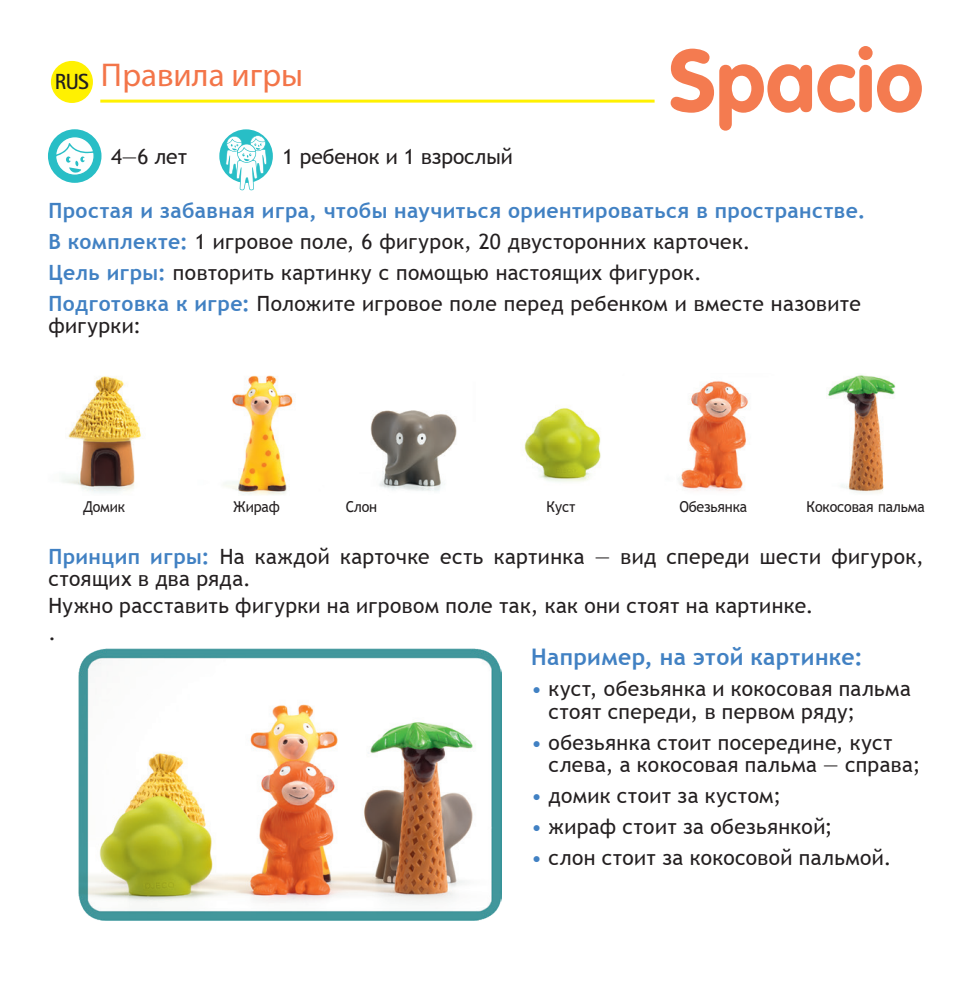
<style>
.page{position:relative;width:977px;height:984px;background:#fff}
.page>*{position:absolute;margin:0;border:0;box-sizing:border-box;transform-origin:0 0}
.t1{font:700 87px "VAG Rounded";color:#f47b50}
.t2{font:33px "Myriad Pro";color:#f37549}
.t3{font:700 22.8px "Trebuchet MS";letter-spacing:.015em;color:#4181c3}
.t4{font:21px/30.9px "Trebuchet MS";letter-spacing:.02em;color:#231f20}
.t5{font:21px "Trebuchet MS";letter-spacing:-.005em;color:#231f20}
.t6{font:15px "Trebuchet MS";letter-spacing:-.01em;color:#231f20;scale:.95 1}
.s1{font-weight:700;color:#4181c3}
.s2{color:#4181c3}
</style>
<div class="page">
<div style="left:51px;top:61px;width:42px;height:42px;background:#fff101;border-radius:50%"></div>
<hr style="left:100px;top:100px;width:554px;height:3px;background:#fff101">
<div style="left:48px;top:129px;width:53px;height:54px;background:#28bec6;border-radius:50%"></div>
<svg style="left:55px;top:136px;width:40px;height:40px"></svg>
<div style="left:219px;top:129px;width:54px;height:54px;background:#28bec6;border-radius:50%"></div>
<svg style="left:226px;top:135px;width:41px;height:55px"></svg>
<img style="left:78px;top:648px;width:423px;height:272px">
<img style="left:61px;top:375px;width:835px;height:120px">
<h2 class="t2" style="left:55px;top:54px;width:250px"><sub>RUS</sub> Правила игры</h2>
<p class="t4" style="left:111px;top:141px;width:78px">4—6 лет</p>
<p class="t5" style="left:282px;top:144px;width:232px">1 ребенок и 1 взрослый</p>
<h1 class="t1" style="left:669px;top:30px;width:256px">Spacio</h1>
<p class="t4" style="left:48px;top:195px;width:818px"><span class="s1">Простая и забавная игра, чтобы научиться ориентироваться в пространстве.<br>В комплекте:</span> 1 игровое поле, 6 фигурок, 20 двусторонних карточек.<br><span class="s1">Цель игры:</span> повторить картинку с помощью настоящих фигурок.<br><span class="s1">Подготовка к игре:</span> Положите игровое поле перед ребенком и вместе назовите</p>
<p class="t4" style="left:48px;top:310px;width:94px">фигурки:</p>
<p class="t6" style="left:83px;top:498px;width:46px">Домик</p>
<p class="t6" style="left:233px;top:498px;width:51px">Жираф</p>
<p class="t6" style="left:346px;top:498px;width:35px">Слон</p>
<p class="t6" style="left:546px;top:498px;width:32px">Куст</p>
<p class="t6" style="left:679px;top:498px;width:73px">Обезьянка</p>
<p class="t6" style="left:806px;top:498px;width:126px">Кокосовая пальма</p>
<p class="t4" style="left:48px;top:545px;width:877px;line-height:22.5px"><span class="s1">Принцип игры:</span> На каждой карточке есть картинка — вид спереди шести фигурок, стоящих в два ряда.</p>
<p class="t4" style="left:48px;top:592px;width:766px;line-height:26.7px">Нужно расставить фигурки на игровом поле так, как они стоят на картинке. .</p>
<p class="t3" style="left:531px;top:642px;width:333px">Например, на этой картинке:</p>
<p class="t4" style="left:548px;top:677px;width:364px;line-height:22.5px;text-indent:-17px"><span class="s2">•</span> куст, обезьянка и кокосовая пальма стоят спереди, в первом ряду;</p>
<p class="t4" style="left:548px;top:730px;width:373px;line-height:22.5px;text-indent:-17px"><span class="s2">•</span> обезьянка стоит посередине, куст слева, а кокосовая пальма — справа;</p>
<p class="t4" style="left:531px;top:780px;width:251px"><span class="s2">•</span> домик стоит за кустом;</p>
<p class="t4" style="left:531px;top:811px;width:303px"><span class="s2">•</span> жираф стоит за обезьянкой;</p>
<p class="t4" style="left:531px;top:842px;width:362px"><span class="s2">•</span> слон стоит за кокосовой пальмой.</p>
</div>
